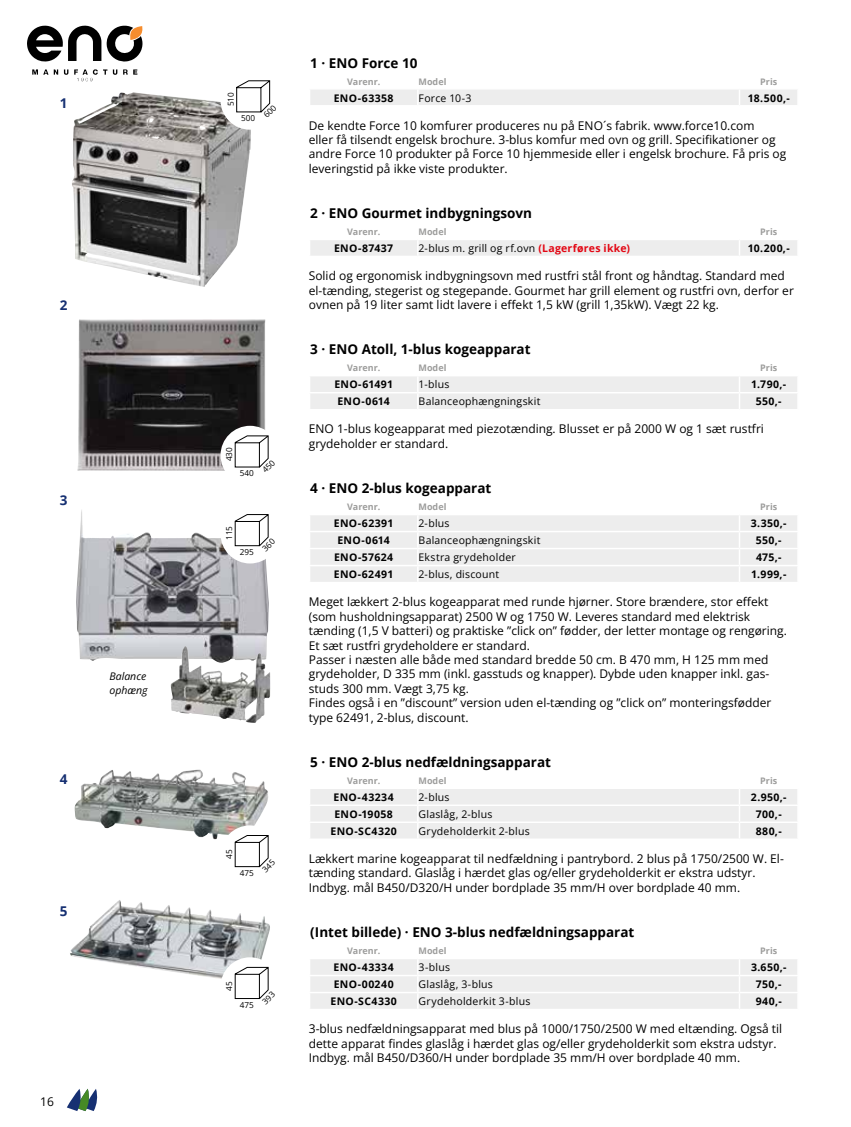
<style>
.page{position:relative;width:851px;height:1127px;background:#fff}
.page>*{position:absolute;margin:0;border:0;box-sizing:border-box;transform-origin:0 0}
.t1{font:700 13.5px "Open Sans";color:#000}
.t2{font:700 13.5px "Open Sans";color:#163072}
.t3{font:12px/14.4px "Open Sans";color:#000}
.t4{font:700 10.5px "Open Sans";letter-spacing:.035em;color:#000}
.t5{font:10.5px "Open Sans";letter-spacing:.02em;color:#000}
.t6{font:italic 10.5px/13.5px "Open Sans";color:#000}
.t7{font:700 9px "Open Sans";color:#9d9d9c}
.t8{font:8.25px "Open Sans";color:#000}
.s1{font-weight:700;color:#e30613}
</style>
<div class="page">
<div style="left:310px;top:90px;width:487px;height:15px;background:#ededed"></div>
<div style="left:310px;top:240px;width:487px;height:16px;background:#ededed"></div>
<div style="left:310px;top:376px;width:487px;height:33px;background:#ededed"></div>
<div style="left:310px;top:515px;width:487px;height:67px;background:#ededed"></div>
<div style="left:310px;top:789px;width:487px;height:49px;background:#ededed"></div>
<div style="left:310px;top:959px;width:487px;height:50px;background:#ededed"></div>
<img style="left:72px;top:92px;width:179px;height:195px">
<img style="left:77px;top:319px;width:189px;height:152px">
<img style="left:76px;top:510px;width:193px;height:151px">
<img style="left:170px;top:646px;width:101px;height:77px">
<div style="left:220px;top:71px;width:59px;height:59px;background:#fff;border-radius:50%"></div>
<div style="left:220px;top:426px;width:59px;height:59px;background:#fff;border-radius:50%"></div>
<div style="left:220px;top:504px;width:59px;height:59px;background:#fff;border-radius:50%"></div>
<img style="left:75px;top:769px;width:193px;height:70px">
<div style="left:220px;top:825px;width:59px;height:59px;background:#fff;border-radius:50%"></div>
<img style="left:70px;top:900px;width:200px;height:79px">
<div style="left:220px;top:957px;width:59px;height:59px;background:#fff;border-radius:50%"></div>
<svg style="left:67px;top:1089px;width:31px;height:22px"></svg>
<svg style="left:27px;top:25px;width:116px;height:56px"></svg>
<svg style="left:236px;top:80px;width:35px;height:33px"></svg>
<svg style="left:234px;top:435px;width:35px;height:33px"></svg>
<svg style="left:234px;top:514px;width:35px;height:33px"></svg>
<svg style="left:234px;top:835px;width:35px;height:33px"></svg>
<svg style="left:234px;top:967px;width:35px;height:32px"></svg>
<p class="t2" style="left:60px;top:94px;width:9px">1</p>
<p class="t2" style="left:60px;top:295px;width:9px">2</p>
<p class="t2" style="left:60px;top:490px;width:9px">3</p>
<p class="t2" style="left:60px;top:769px;width:9px">4</p>
<p class="t6" style="left:109px;top:669px;width:40px">Balance ophæng</p>
<p class="t2" style="left:60px;top:901px;width:9px">5</p>
<p class="t3" style="left:40px;top:1094px;width:15px">16</p>
<p class="t8" style="left:225px;top:106px;width:16px;rotate:-90deg">510</p>
<p class="t8" style="left:241px;top:112px;width:16px">500</p>
<p class="t8" style="left:223px;top:461px;width:16px;rotate:-90deg">430</p>
<p class="t8" style="left:240px;top:467px;width:16px">540</p>
<p class="t8" style="left:223px;top:540px;width:16px;rotate:-90deg">115</p>
<p class="t8" style="left:240px;top:546px;width:16px">295</p>
<p class="t8" style="left:223px;top:858px;width:11px;rotate:-90deg">45</p>
<p class="t8" style="left:240px;top:867px;width:16px">475</p>
<p class="t8" style="left:223px;top:990px;width:11px;rotate:-90deg">45</p>
<p class="t8" style="left:240px;top:999px;width:16px">475</p>
<p class="t1" style="left:310px;top:53px;width:109px">1 · ENO Force 10</p>
<p class="t7" style="left:347px;top:75px;width:35px">Varenr.</p>
<p class="t7" style="left:418px;top:75px;width:29px">Model</p>
<p class="t7" style="left:760px;top:75px;width:18px">Pris</p>
<p class="t4" style="left:334px;top:90px;width:61px">ENO-63358</p>
<p class="t5" style="left:418px;top:91px;width:54px">Force 10-3</p>
<p class="t4" style="left:747px;top:90px;width:43px">18.500,-</p>
<p class="t3" style="left:309px;top:118px;width:479px">De kendte Force 10 komfurer produceres nu på ENO´s fabrik. www.force10.com<br>eller få tilsendt engelsk brochure. 3-blus komfur med ovn og grill. Specifikationer og andre Force 10 produkter på Force 10 hjemmeside eller i engelsk brochure. Få pris og leveringstid på ikke viste produkter.</p>
<p class="t1" style="left:310px;top:204px;width:223px">2 · ENO Gourmet indbygningsovn</p>
<p class="t7" style="left:347px;top:226px;width:35px">Varenr.</p>
<p class="t7" style="left:418px;top:226px;width:29px">Model</p>
<p class="t7" style="left:760px;top:226px;width:18px">Pris</p>
<p class="t4" style="left:334px;top:241px;width:61px">ENO-87437</p>
<p class="t5" style="left:418px;top:241px;width:213px">2-blus m. grill og rf.ovn <span class="s1">(Lagerføres ikke)</span></p>
<p class="t4" style="left:747px;top:241px;width:43px">10.200,-</p>
<p class="t3" style="left:309px;top:268px;width:486px">Solid og ergonomisk indbygningsovn med rustfri stål front og håndtag. Standard med el-tænding, stegerist og stegepande. Gourmet har grill element og rustfri ovn, derfor er ovnen på 19 liter samt lidt lavere i effekt 1,5 kW (grill 1,35kW). Vægt 22 kg.</p>
<p class="t1" style="left:310px;top:340px;width:222px">3 · ENO Atoll, 1-blus kogeapparat</p>
<p class="t7" style="left:347px;top:362px;width:35px">Varenr.</p>
<p class="t7" style="left:418px;top:362px;width:29px">Model</p>
<p class="t7" style="left:760px;top:362px;width:18px">Pris</p>
<p class="t4" style="left:334px;top:377px;width:60px">ENO-61491</p>
<p class="t5" style="left:418px;top:377px;width:32px">1-blus</p>
<p class="t4" style="left:751px;top:377px;width:37px">1.790,-</p>
<p class="t4" style="left:337px;top:394px;width:54px">ENO-0614</p>
<p class="t5" style="left:418px;top:394px;width:123px">Balanceophængningskit</p>
<p class="t4" style="left:755px;top:394px;width:27px">550,-</p>
<p class="t3" style="left:309px;top:422px;width:456px">ENO 1-blus kogeapparat med piezotænding. Blusset er på 2000 W og 1 sæt rustfri grydeholder er standard.</p>
<p class="t1" style="left:310px;top:479px;width:183px">4 · ENO 2-blus kogeapparat</p>
<p class="t7" style="left:347px;top:501px;width:35px">Varenr.</p>
<p class="t7" style="left:418px;top:501px;width:29px">Model</p>
<p class="t7" style="left:760px;top:501px;width:18px">Pris</p>
<p class="t4" style="left:334px;top:516px;width:61px">ENO-62391</p>
<p class="t5" style="left:418px;top:516px;width:33px">2-blus</p>
<p class="t4" style="left:750px;top:516px;width:37px">3.350,-</p>
<p class="t4" style="left:337px;top:533px;width:54px">ENO-0614</p>
<p class="t5" style="left:418px;top:533px;width:123px">Balanceophængningskit</p>
<p class="t4" style="left:755px;top:533px;width:27px">550,-</p>
<p class="t4" style="left:334px;top:550px;width:61px">ENO-57624</p>
<p class="t5" style="left:418px;top:550px;width:99px">Ekstra grydeholder</p>
<p class="t4" style="left:755px;top:550px;width:27px">475,-</p>
<p class="t4" style="left:334px;top:567px;width:61px">ENO-62491</p>
<p class="t5" style="left:418px;top:567px;width:82px">2-blus, discount</p>
<p class="t4" style="left:751px;top:567px;width:37px">1.999,-</p>
<p class="t3" style="left:309px;top:594px;width:479px">Meget lækkert 2-blus kogeapparat med runde hjørner. Store brændere, stor effekt (som husholdningsapparat) 2500 W og 1750 W. Leveres standard med elektrisk tænding (1,5 V batteri) og praktiske ”click on” fødder, der letter montage og rengøring.<br>Et sæt rustfri grydeholdere er standard.<br>Passer i næsten alle både med standard bredde 50 cm. B 470 mm, H 125 mm med grydeholder, D 335 mm (inkl. gasstuds og knapper). Dybde uden knapper inkl. gas&shy;studs 300 mm. Vægt 3,75 kg.<br>Findes også i en ”discount” version uden el-tænding og ”click on” monteringsfødder type 62491, 2-blus, discount.</p>
<p class="t1" style="left:310px;top:752px;width:242px">5 · ENO 2-blus nedfældningsapparat</p>
<p class="t7" style="left:347px;top:774px;width:35px">Varenr.</p>
<p class="t7" style="left:418px;top:774px;width:29px">Model</p>
<p class="t7" style="left:760px;top:774px;width:18px">Pris</p>
<p class="t4" style="left:333px;top:790px;width:62px">ENO-43234</p>
<p class="t5" style="left:418px;top:790px;width:33px">2-blus</p>
<p class="t4" style="left:750px;top:790px;width:37px">2.950,-</p>
<p class="t4" style="left:334px;top:807px;width:60px">ENO-19058</p>
<p class="t5" style="left:418px;top:807px;width:75px">Glaslåg, 2-blus</p>
<p class="t4" style="left:755px;top:807px;width:27px">700,-</p>
<p class="t4" style="left:330px;top:824px;width:68px">ENO-SC4320</p>
<p class="t5" style="left:418px;top:824px;width:113px">Grydeholderkit 2-blus</p>
<p class="t4" style="left:755px;top:824px;width:28px">880,-</p>
<p class="t3" style="left:309px;top:851px;width:476px">Lækkert marine kogeapparat til nedfældning i pantrybord. 2 blus på 1750/2500 W. El&shy;tænding standard. Glaslåg i hærdet glas og/eller grydeholderkit er ekstra udstyr.<br>Indbyg. mål B450/D320/H under bordplade 35 mm/H over bordplade 40 mm.</p>
<p class="t1" style="left:310px;top:923px;width:325px">(Intet billede) · ENO 3-blus nedfældningsapparat</p>
<p class="t7" style="left:347px;top:944px;width:35px">Varenr.</p>
<p class="t7" style="left:418px;top:944px;width:29px">Model</p>
<p class="t7" style="left:760px;top:944px;width:18px">Pris</p>
<p class="t4" style="left:333px;top:960px;width:62px">ENO-43334</p>
<p class="t5" style="left:418px;top:960px;width:33px">3-blus</p>
<p class="t4" style="left:750px;top:960px;width:37px">3.650,-</p>
<p class="t4" style="left:333px;top:977px;width:61px">ENO-00240</p>
<p class="t5" style="left:418px;top:977px;width:76px">Glaslåg, 3-blus</p>
<p class="t4" style="left:755px;top:977px;width:27px">750,-</p>
<p class="t4" style="left:330px;top:994px;width:68px">ENO-SC4330</p>
<p class="t5" style="left:418px;top:994px;width:113px">Grydeholderkit 3-blus</p>
<p class="t4" style="left:755px;top:994px;width:28px">940,-</p>
<p class="t3" style="left:309px;top:1021px;width:475px">3-blus nedfældningsapparat med blus på 1000/1750/2500 W med eltænding. Også til dette apparat findes glaslåg i hærdet glas og/eller grydeholderkit som ekstra udstyr.<br>Indbyg. mål B450/D360/H under bordplade 35 mm/H over bordplade 40 mm.</p>
</div>
